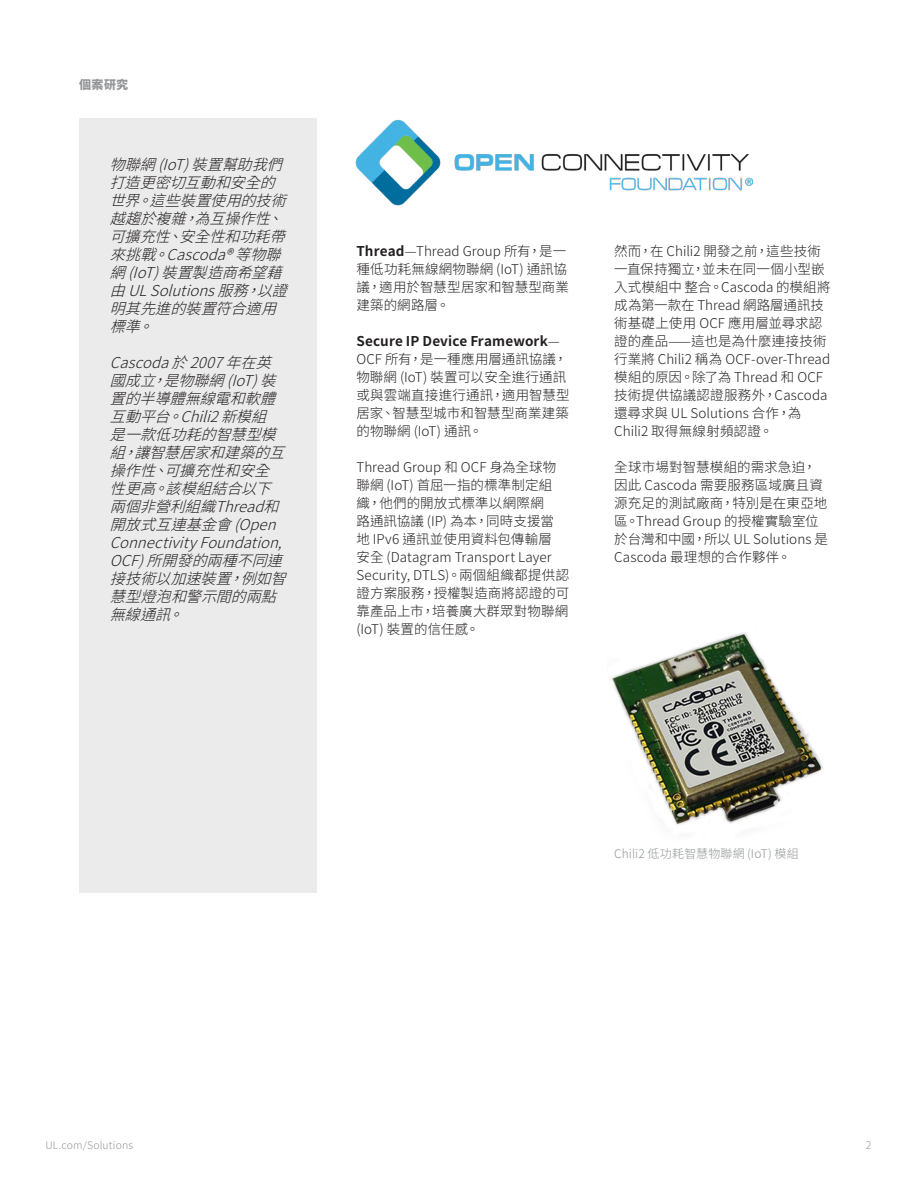
<style>
.page{position:relative;width:918px;height:1188px;background:#fff}
.page>*{position:absolute;margin:0;border:0;box-sizing:border-box;transform-origin:0 0}
.Descriptor_Copy{font:italic 300 15px/18px "Noto Sans CJ Ktc";color:#231f20}
.Body_Copy{font:300 13.5px/18px "Noto Sans CJ Ktc";letter-spacing:.005em;color:#231f20}
.Photo_Caption{font:300 12px "Noto Sans CJ Ktc";letter-spacing:.01em;color:#939598}
.t1{font:900 12px "Noto Sans CJ Ktc";color:#939598}
.t2{font:300 10.5px "Noto Sans CJ Ktc";letter-spacing:.015em;color:#939598}
.s1{font-weight:700}
</style>
<div class="page">
<img style="left:610px;top:632px;width:213px;height:193px">
<div style="left:79px;top:119px;width:238px;height:774px;background:#ebebeb"></div>
<img style="left:356px;top:120px;width:396px;height:85px">
<p class="t1" style="left:79px;top:78px;width:51px">個案研究</p>
<p class="Descriptor_Copy" style="left:110px;top:156px;width:190px">物聯網(IoT)裝置幫助我們打造更密切互動和安全的世界。這些裝置使用的技術越趨於複雜，為互操作性、可擴充性、安全性和功耗帶來挑戰。Cascoda®等物聯網(IoT)裝置製造商希望藉由ULSolutions服務，以證明其先進的裝置符合適用標準。</p>
<p class="Descriptor_Copy" style="left:110px;top:354px;width:189px">Cascoda於2007年在英國成立，是物聯網(IoT)裝置的半導體無線電和軟體互動平台。Chili2新模組是一款低功耗的智慧型模組，讓智慧居家和建築的互操作性、可擴充性和安全性更高。該模組結合以下兩個非營利組織Thread和開放式互連基金會(Open<br>ConnectivityFoundation,<br>OCF)所開發的兩種不同連接技術以加速裝置，例如智慧型燈泡和警示間的兩點無線通訊。</p>
<p class="Body_Copy" style="left:356px;top:243px;width:214px"><span class="s1">Thread</span>—Thread Group 所有，是一種低功耗無線網物聯網 (IoT) 通訊協議，適用於智慧型居家和智慧型商業建築的網路層。</p>
<p class="Body_Copy" style="left:356px;top:333px;width:215px"><span class="s1">Secure IP Device Framework</span>—<br>OCF 所有，是一種應用層通訊協議，物聯網 (IoT) 裝置可以安全進行通訊或與雲端直接進行通訊，適用智慧型居家、智慧型城市和智慧型商業建築的物聯網 (IoT) 通訊。</p>
<p class="Body_Copy" style="left:356px;top:459px;width:214px">Thread Group 和 OCF 身為全球物聯網 (IoT) 首屈一指的標準制定組<br>織，他們的開放式標準以網際網<br>路通訊協議 (IP) 為本，同時支援當地 IPv6 通訊並使用資料包傳輸層<br>安全 (Datagram Transport Layer<br>Security, DTLS)。兩個組織都提供認證方案服務，授權製造商將認證的可靠產品上市，培養廣大群眾對物聯網(IoT) 裝置的信任感。</p>
<p class="Body_Copy" style="left:614px;top:243px;width:218px">然而，在 Chili2 開發之前，這些技術一直保持獨立，並未在同一個小型嵌入式模組中 整合。Cascoda 的模組將成為第一款在 Thread 網路層通訊技術基礎上使用 OCF 應用層並尋求認證的產品——這也是為什麼連接技術行業將 Chili2 稱為 OCF-over-Thread模組的原因。除了為 Thread 和 OCF技術提供協議認證服務外，Cascoda還尋求與 UL Solutions 合作，為<br>Chili2 取得無線射頻認證。</p>
<p class="Body_Copy" style="left:614px;top:459px;width:215px">全球市場對智慧模組的需求急迫，因此 Cascoda 需要服務區域廣且資源充足的測試廠商，特別是在東亞地區。Thread Group 的授權實驗室位於台灣和中國，所以 UL Solutions 是<br>Cascoda 最理想的合作夥伴。</p>
<p class="Photo_Caption" style="left:614px;top:846px;width:186px">Chili2 低功耗智慧物聯網 (IoT) 模組</p>
<p class="t2" style="left:45px;top:1139px;width:89px">UL.com/Solutions</p>
<p class="t2" style="left:866px;top:1139px;width:7px">2</p>
</div>
